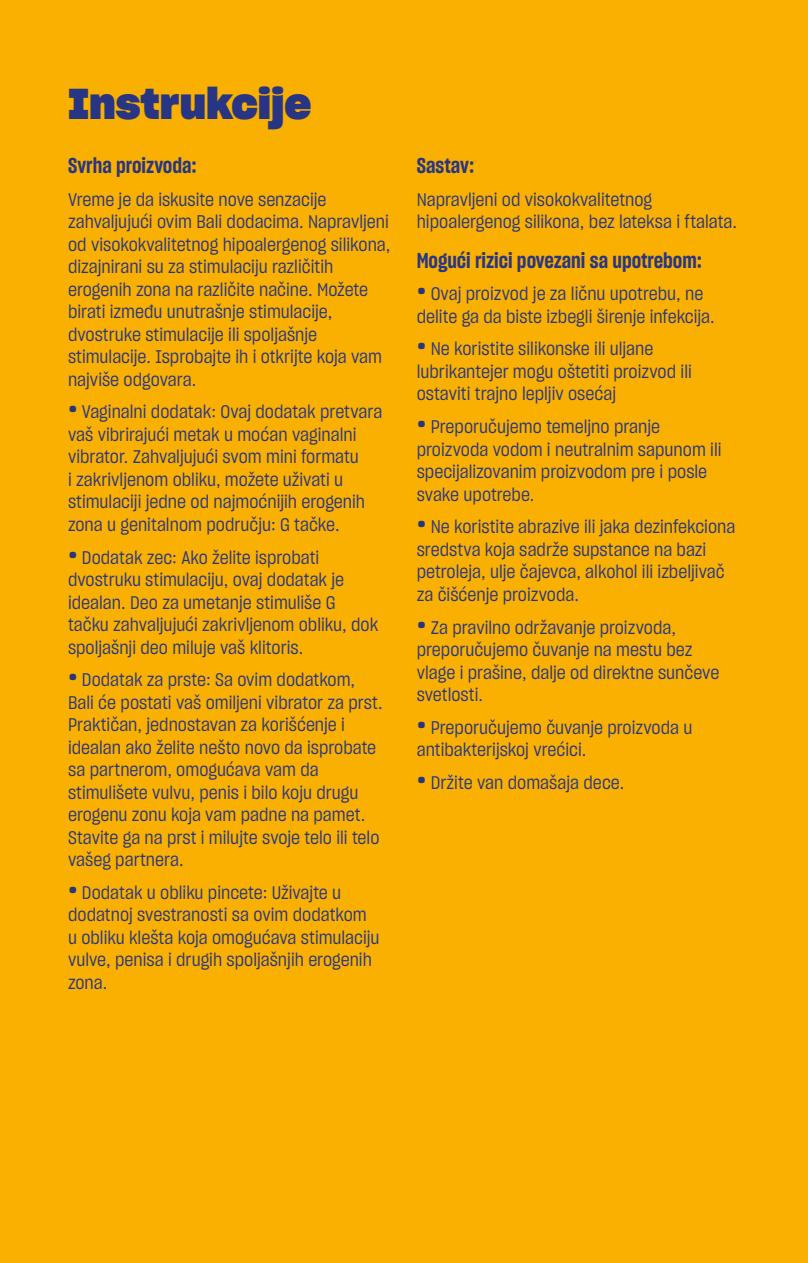
<style>
.page{position:relative;width:808px;height:1263px;background:#f9b000}
.page>*{position:absolute;margin:0;border:0;box-sizing:border-box;transform-origin:0 0}
.t1{font:42px "Sharp Grotesk Bold 20";color:#283583}
.t2{font:21px "Sharp Grotesk Semi Bold 15";color:#283583}
.t3{font:18px/22.5px "Sharp Grotesk Book 16";color:#283583}
.s1{font-family:"Sharp Grotesk Sm Bold 20";font-size:30px}
</style>
<div class="page">
<h1 class="t1" style="left:68px;top:72px;width:245px">Instrukcije</h1>
<p class="t2" style="left:68px;top:151px;width:130px">Svrha proizvoda:</p>
<p class="t3" style="left:68px;top:188px;width:324px">Vreme je da iskusite nove senzacije zahvaljujući ovim Bali dodacima. Napravljeni od visokokvalitetnog hipoalergenog silikona, dizajnirani su za stimulaciju različitih erogenih zona na različite načine. Možete birati između unutrašnje stimulacije, dvostruke stimulacije ili spoljašnje stimulacije. Isprobajte ih i otkrijte koja vam najviše odgovara.</p>
<p class="t3" style="left:68px;top:400px;width:316px"><span class="s1">·</span> Vaginalni dodatak: Ovaj dodatak pretvara vaš vibrirajući metak u moćan vaginalni vibrator. Zahvaljujući svom mini formatu<br>i zakrivljenom obliku, možete uživati u stimulaciji jedne od najmoćnijih erogenih zona u genitalnom području: G tačke.</p>
<p class="t3" style="left:68px;top:546px;width:312px"><span class="s1">·</span> Dodatak zec: Ako želite isprobati dvostruku stimulaciju, ovaj dodatak je idealan. Deo za umetanje stimuliše G tačku zahvaljujući zakrivljenom obliku, dok spoljašnji deo miluje vaš klitoris.</p>
<p class="t3" style="left:68px;top:668px;width:316px"><span class="s1">·</span> Dodatak za prste: Sa ovim dodatkom, Bali će postati vaš omiljeni vibrator za prst.<br>Praktičan, jednostavan za korišćenje i idealan ako želite nešto novo da isprobate sa partnerom, omogućava vam da stimulišete vulvu, penis i bilo koju drugu erogenu zonu koja vam padne na pamet.<br>Stavite ga na prst i milujte svoje telo ili telo vašeg partnera.</p>
<p class="t3" style="left:68px;top:881px;width:313px"><span class="s1">·</span> Dodatak u obliku pincete: Uživajte u dodatnoj svestranosti sa ovim dodatkom u obliku klešta koja omogućava stimulaciju vulve, penisa i drugih spoljašnjih erogenih zona.</p>
<p class="t2" style="left:417px;top:151px;width:59px">Sastav:</p>
<p class="t3" style="left:417px;top:188px;width:322px">Napravljeni od visokokvalitetnog hipoalergenog silikona, bez lateksa i ftalata.</p>
<p class="t2" style="left:417px;top:245px;width:287px">Mogući rizici povezani sa upotrebom:</p>
<p class="t3" style="left:417px;top:282px;width:300px"><span class="s1">·</span> Ovaj proizvod je za ličnu upotrebu, ne delite ga da biste izbegli širenje infekcija.</p>
<p class="t3" style="left:417px;top:338px;width:277px"><span class="s1">·</span> Ne koristite silikonske ili uljane lubrikantejer mogu oštetiti proizvod ili ostaviti trajno lepljiv osećaj</p>
<p class="t3" style="left:417px;top:415px;width:306px"><span class="s1">·</span> Preporučujemo temeljno pranje proizvoda vodom i neutralnim sapunom ili specijalizovanim proizvodom pre i posle svake upotrebe.</p>
<p class="t3" style="left:417px;top:515px;width:320px"><span class="s1">·</span> Ne koristite abrazive ili jaka dezinfekciona sredstva koja sadrže supstance na bazi petroleja, ulje čajevca, alkohol ili izbeljivač za čišćenje proizvoda.</p>
<p class="t3" style="left:417px;top:616px;width:304px"><span class="s1">·</span> Za pravilno održavanje proizvoda, preporučujemo čuvanje na mestu bez vlage i prašine, dalje od direktne sunčeve svetlosti.</p>
<p class="t3" style="left:417px;top:716px;width:277px"><span class="s1">·</span> Preporučujemo čuvanje proizvoda u antibakterijskoj vrećici.</p>
<p class="t3" style="left:417px;top:771px;width:209px"><span class="s1">·</span> Držite van domašaja dece.</p>
</div>
